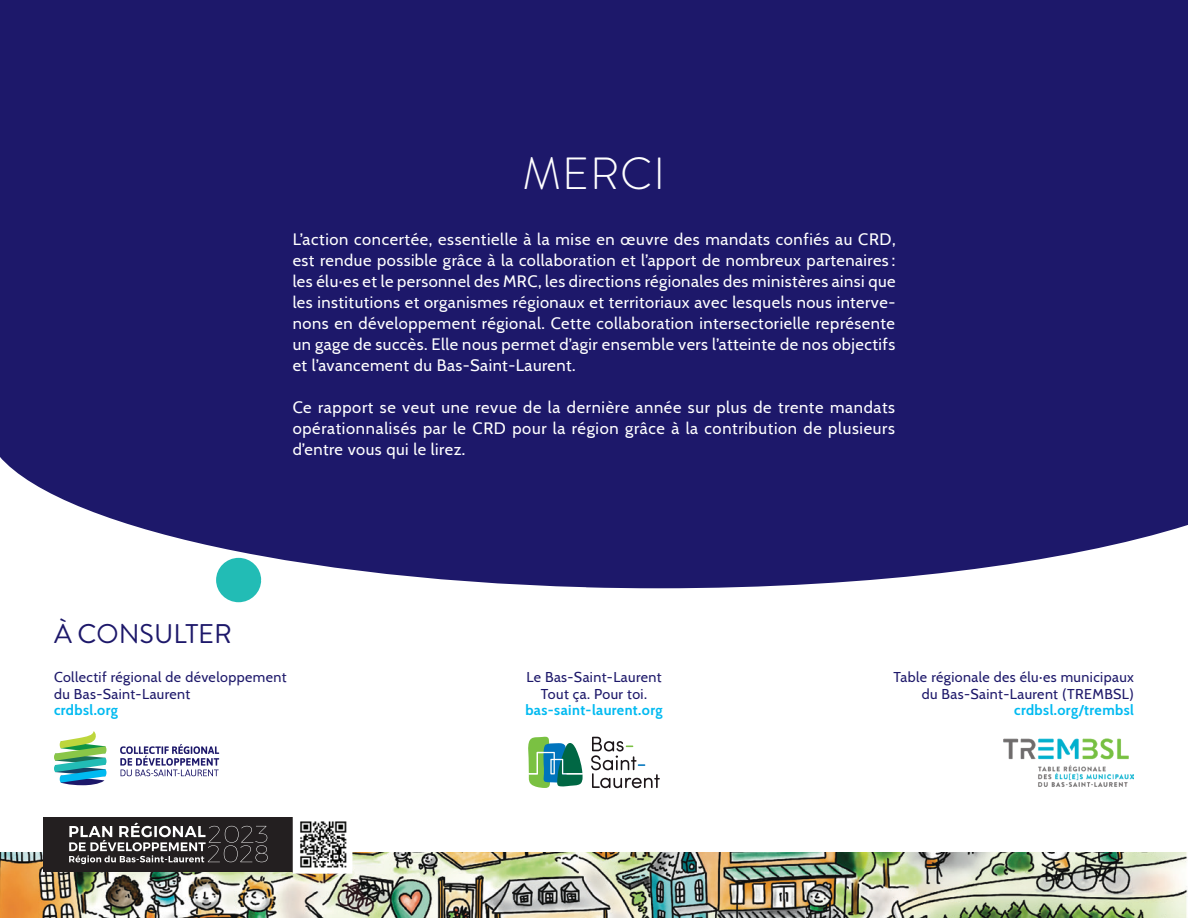
<style>
.page{position:relative;width:1188px;height:918px;background:#1d186a}
.page>*{position:absolute;margin:0;border:0;box-sizing:border-box;transform-origin:0 0}
.t1{font:300 45px "Brandon Grotesque";letter-spacing:.02em;color:#fff}
.t2{font:27px "Brandon Grotesque";color:#1d186a}
.t3{font:16.5px/21px "Cabin";letter-spacing:.03em;color:#fff;text-align:justify}
.t4{font:14.25px/16.5px "Cabin";letter-spacing:.03em;color:#1d186a}
.t5{font:700 14.25px "Cabin";letter-spacing:.03em;color:#00baf1}
</style>
<div class="page">
<svg style="left:0;top:457px;width:1188px;height:396px;fill:#fff"></svg>
<svg style="left:212px;top:553px;width:54px;height:54px;background:#67d1cc"></svg>
<svg style="left:591px;top:737px;width:69px;height:51px;background:#d5d4d5"></svg>
<svg style="left:527px;top:736px;width:56px;height:52px;background:#67ab90"></svg>
<img style="left:1003px;top:738px;width:131px;height:49px">
<svg style="left:54px;top:731px;width:53px;height:54px;background:#82c1aa"></svg>
<svg style="left:120px;top:744px;width:99px;height:32px;background:#bcbbd3"></svg>
<img style="left:0;top:853px;width:1188px;height:65px">
<div style="left:43px;top:817px;width:249px;height:54px;background:#231f20"></div>
<svg style="left:69px;top:823px;width:199px;height:41px"></svg>
<svg style="left:290px;top:812px;width:65px;height:64px;background:#b4b3b1"></svg>
<h1 class="t1" style="left:523px;top:143px;width:144px">MERCI</h1>
<p class="t3" style="left:293px;top:228px;width:604px">L’action concertée, essentielle à la mise en œuvre des mandats confiés au CRD, est rendue possible grâce à la collaboration et l’apport de nombreux partenaires : les élu·es et le personnel des MRC, les directions régionales des ministères ainsi que les institutions et organismes régionaux et territoriaux avec lesquels nous interve&shy;nons en développement régional. Cette collaboration intersectorielle représente un gage de succès. Elle nous permet d’agir ensemble vers l’atteinte de nos objectifs et l’avancement du Bas-Saint-Laurent.</p>
<p class="t3" style="left:293px;top:396px;width:604px">Ce rapport se veut une revue de la dernière année sur plus de trente mandats opérationnalisés par le CRD pour la région grâce à la contribution de plusieurs d’entre vous qui le lirez.</p>
<h2 class="t2" style="left:54px;top:615px;width:179px">À CONSULTER</h2>
<p class="t4" style="left:54px;top:668px;width:234px">Collectif régional de développement du Bas-Saint-Laurent</p>
<p class="t5" style="left:54px;top:699px;width:66px">crdbsl.org</p>
<p class="t4" style="left:526px;top:668px;width:137px;text-align:center">Le Bas-Saint-Laurent<br>Tout ça. Pour toi.</p>
<p class="t5" style="left:525px;top:699px;width:139px">bas-saint-laurent.org</p>
<p class="t4" style="left:894px;top:668px;width:242px;text-align:right">Table régionale des élu·es municipaux du Bas-Saint-Laurent (TREMBSL)</p>
<p class="t5" style="left:1014px;top:699px;width:121px">crdbsl.org/trembsl</p>
</div>
